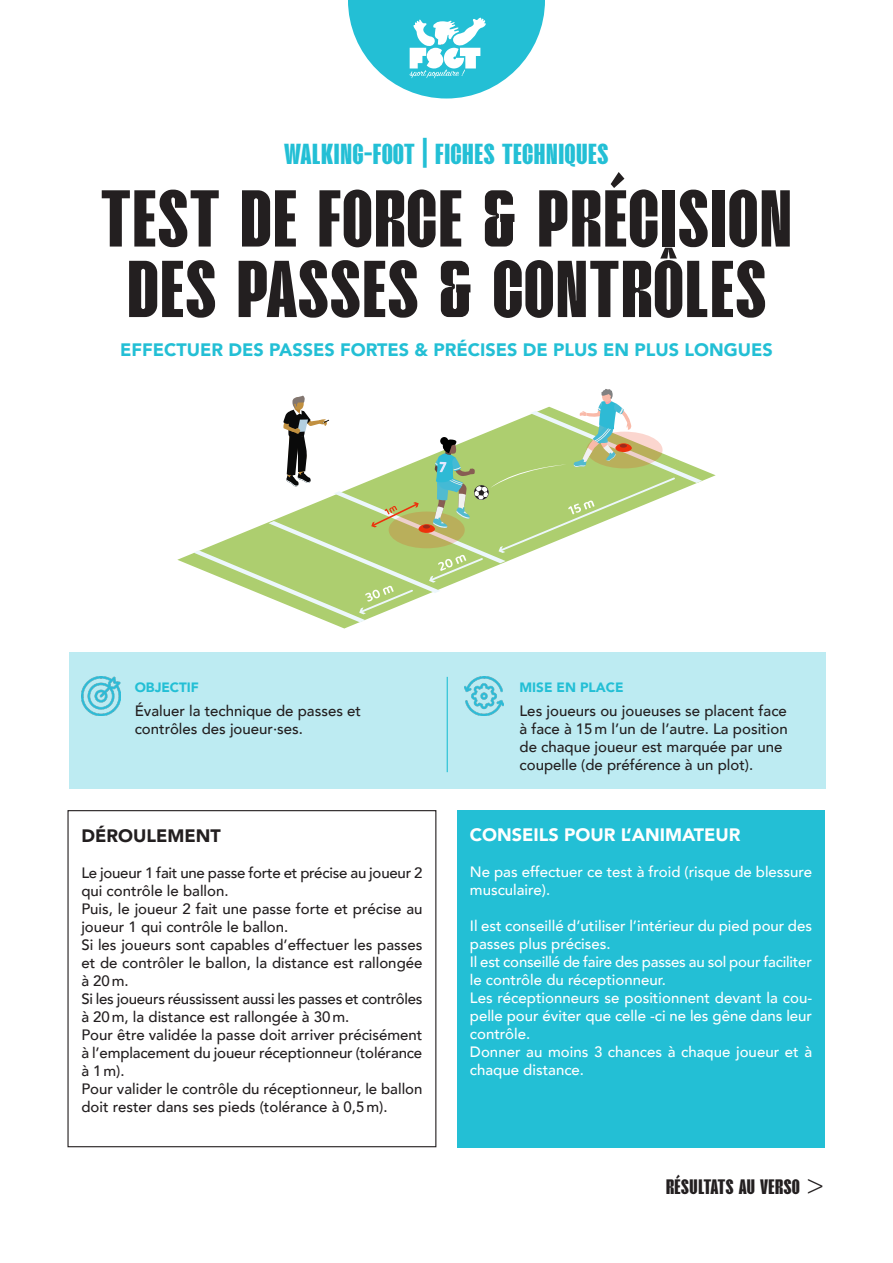
<style>
.page{position:relative;width:893px;height:1263px;background:#fff}
.page>*{position:absolute;margin:0;border:0;box-sizing:border-box;transform-origin:0 0}
.Style_de_paragraphe_1{font:75px/70.5px "Avaboca";color:#231f20;text-align:center}
.Style_de_paragraphe_1-2{font:27px "Avaboca";color:#23bfd5}
.Style_de_paragraphe_1-3{font:19.5px "Avaboca";color:#231f20}
.Style_de_paragraphe_1-4{font:900 18px "Avenir";color:#23bfd5}
.Style_de_paragraphe_1-5{font:900 18px "Avenir";color:#fff}
.Style_de_paragraphe_1-6{font:900 18px "Avenir";color:#231f20}
.Style_de_paragraphe_1-7{font:500 15px/18px "Avenir";color:#231f20}
.Style_de_paragraphe_1-8{font:500 15px/18px "Avenir";color:#fff}
.Style_de_paragraphe_1-9{font:900 13.5px "Avenir";color:#23bfd5}
.s1{font-family:"Avenir";font-weight:300;font-size:28.5px}
</style>
<div class="page">
<div style="left:67px;top:810px;width:369px;height:337px;border:1px solid #231f20"></div>
<div style="left:457px;top:810px;width:368px;height:337px;background:#23bfd5"></div>
<div style="left:69px;top:653px;width:757px;height:136px;background:#bdebf2"></div>
<hr style="left:447px;top:677px;width:1px;height:95px;background:#23bfd5">
<img style="left:82px;top:677px;width:39px;height:39px">
<img style="left:464px;top:677px;width:39px;height:39px">
<svg style="left:193px;top:389px;width:509px;height:233px"></svg>
<svg style="left:348px;top:0;width:197px;height:99px"></svg>
<p class="Style_de_paragraphe_1-2" style="left:284px;top:137px;width:326px">WALKING-FOOT | FICHES TECHNIQUES</p>
<p class="Style_de_paragraphe_1" style="left:100px;top:184px;width:694px">TEST DE FORCE &amp; PRÉCISION<br>DES PASSES &amp; CONTRÔLES</p>
<p class="Style_de_paragraphe_1-4" style="left:120px;top:334px;width:654px">EFFECTUER DES PASSES FORTES &amp; PRÉCISES DE PLUS EN PLUS LONGUES</p>
<p class="Style_de_paragraphe_1-9" style="left:135px;top:676px;width:66px">OBJECTIF</p>
<p class="Style_de_paragraphe_1-7" style="left:135px;top:701px;width:228px">Évaluer la technique de passes et contrôles des joueur·ses.</p>
<p class="Style_de_paragraphe_1-6" style="left:81px;top:820px;width:141px">DÉROULEMENT</p>
<p class="Style_de_paragraphe_1-7" style="left:81px;top:863px;width:343px">Le joueur 1 fait une passe forte et précise au joueur 2 qui contrôle le ballon.</p>
<p class="Style_de_paragraphe_1-7" style="left:81px;top:899px;width:343px">Puis, le joueur 2 fait une passe forte et précise au joueur 1 qui contrôle le ballon.</p>
<p class="Style_de_paragraphe_1-7" style="left:81px;top:935px;width:343px;text-align:justify">Si les joueurs sont capables d’effectuer les passes et de contrôler le ballon, la distance est rallongée à 20m.</p>
<p class="Style_de_paragraphe_1-7" style="left:81px;top:989px;width:343px">Si les joueurs réussissent aussi les passes et contrôles à 20m, la distance est rallongée à 30m.</p>
<p class="Style_de_paragraphe_1-7" style="left:81px;top:1025px;width:343px;text-align:justify">Pour être validée la passe doit arriver précisément à l’emplacement du joueur réceptionneur (tolérance à 1m).</p>
<p class="Style_de_paragraphe_1-7" style="left:81px;top:1079px;width:343px">Pour valider le contrôle du réceptionneur, le ballon doit rester dans ses pieds (tolérance à 0,5m).</p>
<p class="Style_de_paragraphe_1-9" style="left:519px;top:676px;width:106px">MISE EN PLACE</p>
<p class="Style_de_paragraphe_1-7" style="left:519px;top:701px;width:269px">Les joueurs ou joueuses se placent face</p>
<p class="Style_de_paragraphe_1-7" style="left:519px;top:719px;width:270px">à face à 15m l’un de l’autre. La position de chaque joueur est marquée par une coupelle (de préférence à un plot).</p>
<p class="Style_de_paragraphe_1-5" style="left:470px;top:819px;width:272px">CONSEILS POUR L’ANIMATEUR</p>
<p class="Style_de_paragraphe_1-8" style="left:470px;top:862px;width:344px">Ne pas effectuer ce test à froid (risque de blessure musculaire).</p>
<p class="Style_de_paragraphe_1-8" style="left:470px;top:916px;width:344px">Il est conseillé d’utiliser l’intérieur du pied pour des passes plus précises.</p>
<p class="Style_de_paragraphe_1-8" style="left:470px;top:952px;width:344px">Il est conseillé de faire des passes au sol pour faciliter le contrôle du réceptionneur.</p>
<p class="Style_de_paragraphe_1-8" style="left:470px;top:988px;width:344px;text-align:justify">Les réceptionneurs se positionnent devant la cou&shy;pelle pour éviter que celle -ci ne les gêne dans leur contrôle.</p>
<p class="Style_de_paragraphe_1-8" style="left:470px;top:1042px;width:344px">Donner au moins 3 chances à chaque joueur et à chaque distance.</p>
<p class="Style_de_paragraphe_1-3" style="left:666px;top:1174px;width:161px">RÉSULTATS AU VERSO <span class="s1">&gt;</span></p>
</div>
